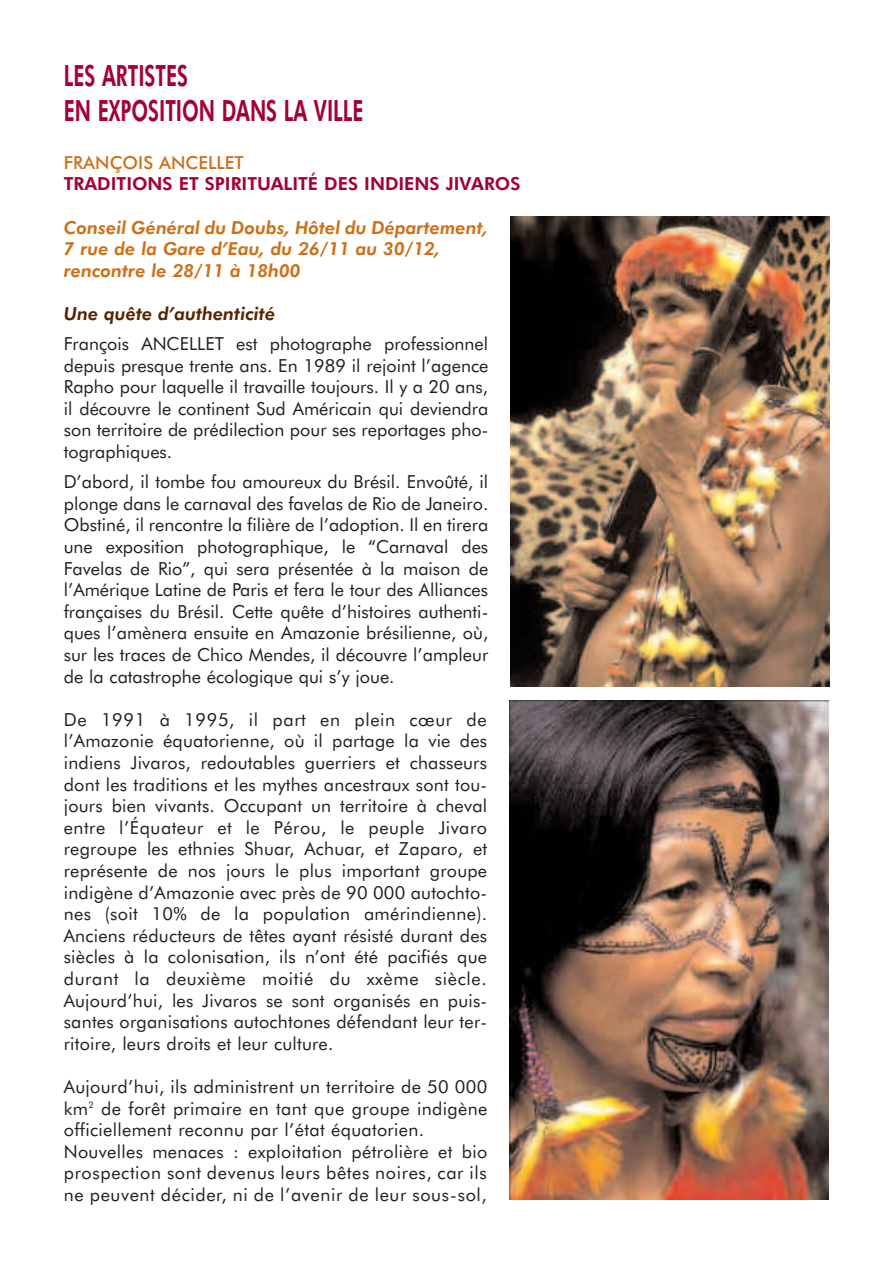
<style>
.page{position:relative;width:893px;height:1263px;background:#fff}
.page>*{position:absolute;margin:0;border:0;box-sizing:border-box;transform-origin:0 0}
.t1{font:800 29.25px/34.8px "Futura BT";color:#a40133;scale:.67 1}
.t2{font:18px/21.6px "Futura BT";letter-spacing:.02em;color:#231f20;text-align:justify}
.t3{font:italic 800 18px/21.6px "Futura BT";color:#ce7018}
.t4{font:800 18px "Futura BT";color:#a40133}
.t5{font:italic 800 18px "Futura BT";color:#572500}
.t6{font:500 18px "Futura BT";color:#ce7018}
</style>
<div class="page">
<img style="left:511px;top:216px;width:318px;height:470px">
<img style="left:509px;top:701px;width:319px;height:498px">
<h1 class="t1" style="left:64px;top:61px;width:449px">LES ARTISTES<br>EN EXPOSITION DANS LA VILLE</h1>
<p class="t6" style="left:64px;top:155px;width:181px">FRANÇOIS ANCELLET</p>
<p class="t4" style="left:64px;top:177px;width:458px">TRADITIONS ET SPIRITUALITÉ DES INDIENS JIVAROS</p>
<p class="t3" style="left:64px;top:218px;width:426px">Conseil Général du Doubs, Hôtel du Département,<br>7 rue de la Gare d’Eau, du 26/11 au 30/12, rencontre le 28/11 à 18h00</p>
<p class="t5" style="left:64px;top:306px;width:213px">Une quête d’authenticité</p>
<p class="t2" style="left:64px;top:334px;width:426px">François ANCELLET est photographe professionnel depuis presque trente ans. En 1989 il rejoint l’agence Rapho pour laquelle il travaille toujours. Il y a 20 ans, il découvre le continent Sud Américain qui deviendra son territoire de prédilection pour ses reportages pho&shy;tographiques.</p>
<p class="t2" style="left:64px;top:472px;width:426px">D’abord, il tombe fou amoureux du Brésil. Envoûté, il plonge dans le carnaval des favelas de Rio de Janeiro.<br>Obstiné, il rencontre la filière de l’adoption. Il en tirera une exposition photographique, le “Carnaval des Favelas de Rio”, qui sera présentée à la maison de l’Amérique Latine de Paris et fera le tour des Alliances françaises du Brésil. Cette quête d’histoires authenti&shy;ques l’amènera ensuite en Amazonie brésilienne, où, sur les traces de Chico Mendes, il découvre l’ampleur de la catastrophe écologique qui s’y joue.</p>
<p class="t2" style="left:64px;top:710px;width:425px">De 1991 à 1995, il part en plein cœur de l’Amazonie équatorienne, où il partage la vie des indiens Jivaros, redoutables guerriers et chasseurs dont les traditions et les mythes ancestraux sont tou&shy;jours bien vivants. Occupant un territoire à cheval entre l’Équateur et le Pérou, le peuple Jivaro regroupe les ethnies Shuar, Achuar, et Zaparo, et représente de nos jours le plus important groupe indigène d’Amazonie avec près de 90 000 autochto&shy;nes (soit 10% de la population amérindienne).<br>Anciens réducteurs de têtes ayant résisté durant des siècles à la colonisation, ils n’ont été pacifiés que durant la deuxième moitié du xxème siècle.<br>Aujourd’hui, les Jivaros se sont organisés en puis&shy;santes organisations autochtones défendant leur ter&shy;ritoire, leurs droits et leur culture.</p>
<p class="t2" style="left:64px;top:1077px;width:425px;text-align:left">Aujourd’hui, ils administrent un territoire de 50 000 km<sup>2</sup> de forêt primaire en tant que groupe indigène officiellement reconnu par l’état équatorien.<br>Nouvelles menaces : exploitation pétrolière et bio prospection sont devenus leurs bêtes noires, car ils ne peuvent décider, ni de l’avenir de leur sous-sol,</p>
</div>
